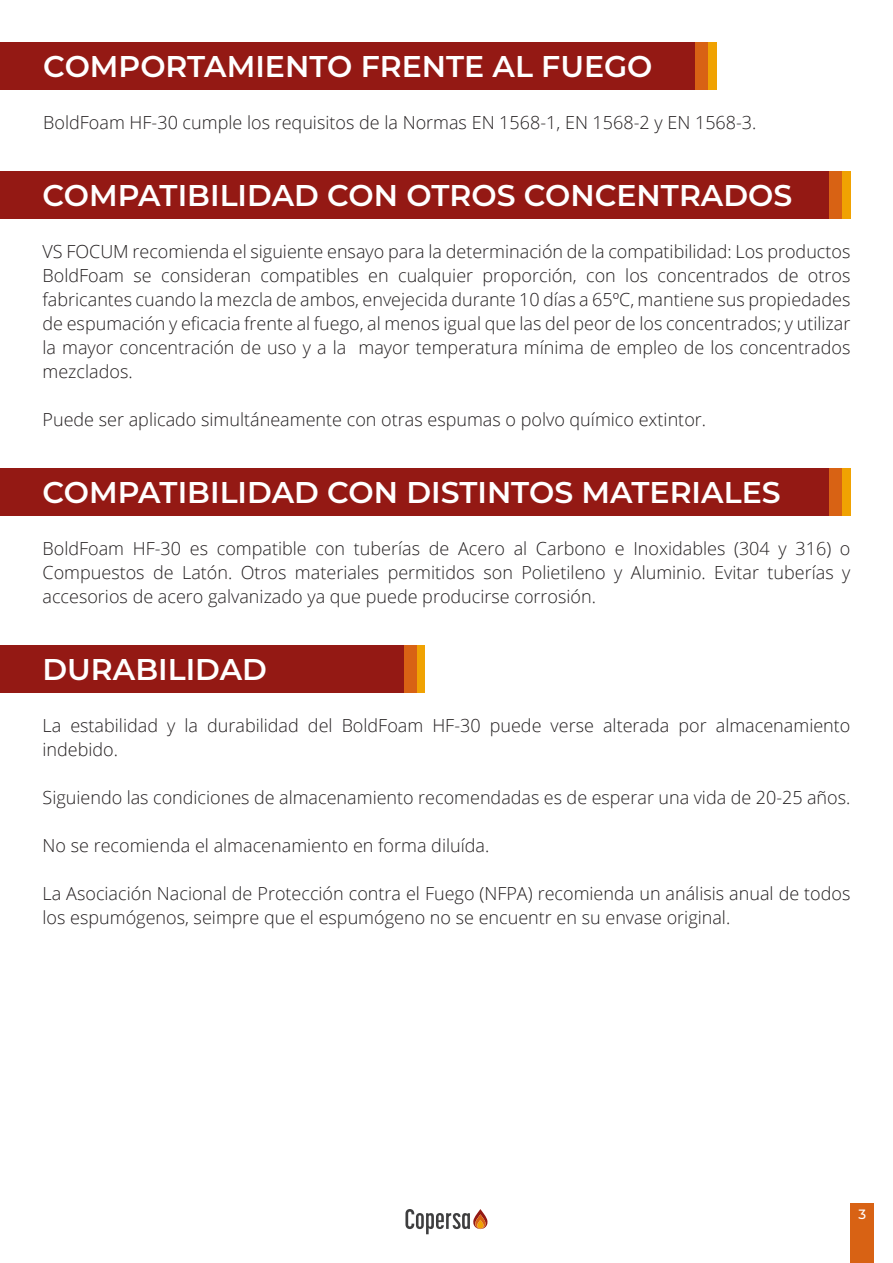
<style>
.page{position:relative;width:893px;height:1263px;background:#fff}
.page>*{position:absolute;margin:0;border:0;box-sizing:border-box;transform-origin:0 0}
.t1{font:600 30px "Montserrat";color:#fff}
.t2{font:300 18px/24px "Open Sans";color:#231f20;text-align:justify}
.t3{font:500 13.5px "Montserrat";color:#fff}
</style>
<div class="page">
<div style="left:850px;top:1203px;width:24px;height:60px;background:#d86214"></div>
<svg style="left:405px;top:1209px;width:83px;height:25px"></svg>
<div style="left:0;top:171px;width:836px;height:48px;background:#941914"></div>
<div style="left:842px;top:171px;width:8px;height:48px;background:#f0a202"></div>
<div style="left:829px;top:171px;width:13px;height:48px;background:#d86214"></div>
<div style="left:0;top:468px;width:836px;height:47px;background:#941914"></div>
<div style="left:842px;top:468px;width:8px;height:47px;background:#f0a202"></div>
<div style="left:829px;top:468px;width:13px;height:47px;background:#d86214"></div>
<div style="left:0;top:646px;width:409px;height:47px;background:#941914"></div>
<div style="left:417px;top:646px;width:8px;height:47px;background:#f0a202"></div>
<div style="left:404px;top:646px;width:13px;height:47px;background:#d86214"></div>
<div style="left:0;top:43px;width:699px;height:47px;background:#941914"></div>
<div style="left:708px;top:43px;width:8px;height:47px;background:#f0a202"></div>
<div style="left:695px;top:43px;width:13px;height:47px;background:#d86214"></div>
<h1 class="t1" style="left:43px;top:45px;width:611px">COMPORTAMIENTO FRENTE AL FUEGO</h1>
<p class="t2" style="left:43px;top:110px;width:715px">BoldFoam HF-30 cumple los requisitos de la Normas EN 1568-1, EN 1568-2 y EN 1568-3.</p>
<h1 class="t1" style="left:43px;top:174px;width:751px">COMPATIBILIDAD CON OTROS CONCENTRADOS</h1>
<p class="t2" style="left:43px;top:239px;width:809px">VS FOCUM recomienda el siguiente ensayo para la determinación de la compatibilidad: Los productos BoldFoam se consideran compatibles en cualquier proporción, con los concentrados de otros fabricantes cuando la mezcla de ambos, envejecida durante 10 días a 65ºC, mantiene sus propiedades de espumación y eficacia frente al fuego, al menos igual que las del peor de los concentrados; y utilizar la mayor concentración de uso y a la mayor temperatura mínima de empleo de los concentrados mezclados.</p>
<p class="t2" style="left:43px;top:407px;width:665px">Puede ser aplicado simultáneamente con otras espumas o polvo químico extintor.</p>
<h1 class="t1" style="left:43px;top:471px;width:740px">COMPATIBILIDAD CON DISTINTOS MATERIALES</h1>
<p class="t2" style="left:43px;top:536px;width:809px">BoldFoam HF-30 es compatible con tuberías de Acero al Carbono e Inoxidables (304 y 316) o Compuestos de Latón. Otros materiales permitidos son Polietileno y Aluminio. Evitar tuberías y accesorios de acero galvanizado ya que puede producirse corrosión.</p>
<h1 class="t1" style="left:43px;top:648px;width:226px">DURABILIDAD</h1>
<p class="t2" style="left:43px;top:713px;width:809px">La estabilidad y la durabilidad del BoldFoam HF-30 puede verse alterada por almacenamiento indebido.</p>
<p class="t2" style="left:43px;top:785px;width:809px">Siguiendo las condiciones de almacenamiento recomendadas es de esperar una vida de 20-25 años.</p>
<p class="t2" style="left:43px;top:833px;width:448px">No se recomienda el almacenamiento en forma diluída.</p>
<p class="t2" style="left:43px;top:881px;width:809px">La Asociación Nacional de Protección contra el Fuego (NFPA) recomienda un análisis anual de todos los espumógenos, seimpre que el espumógeno no se encuentr en su envase original.</p>
<p class="t3" style="left:858px;top:1204px;width:9px">3</p>
</div>
